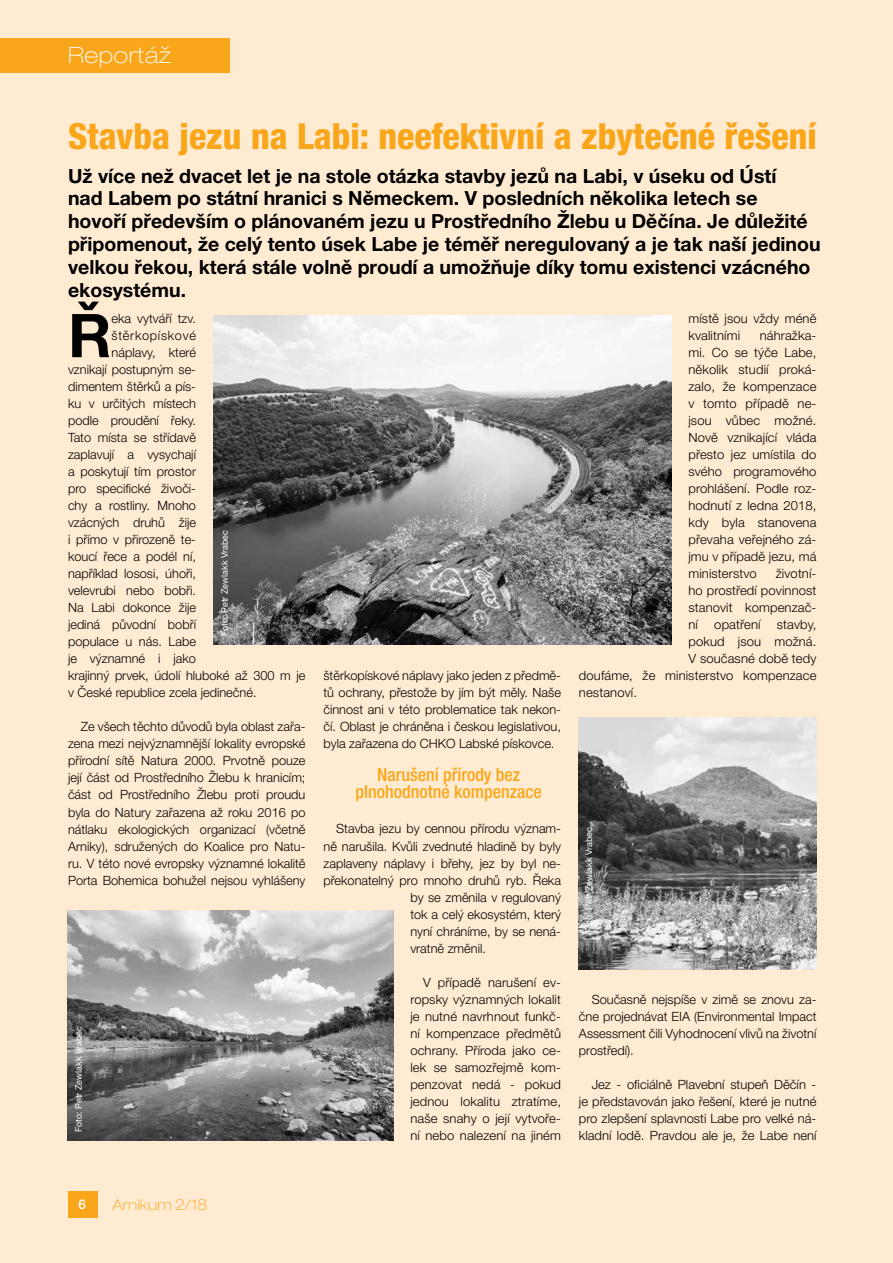
<style>
.page{position:relative;width:893px;height:1263px;background:#ffebd1}
.page>*{position:absolute;margin:0;border:0;box-sizing:border-box;transform-origin:0 0}
.t1{font:700 60.45px "Helvetica Neue LT Pro";color:#000}
.t2{font:800 condensed 36px "Helvetica Neue LT Pro";color:#faa61a}
.t3{font:100 expanded 22.5px "Helvetica Neue LT Pro";letter-spacing:.03em;color:#fff}
.t4{font:700 19.5px/22.8px "Helvetica Neue LT Pro";color:#000}
.t5{font:500 condensed 18px/17px "Helvetica Neue LT Pro";color:#faa61a;text-align:center}
.t6{font:100 expanded 15px "Helvetica Neue LT Pro";color:#faa61a}
.t7{font:500 13.5px "Helvetica Neue LT Pro";color:#fff}
.t8{font:300 12.75px/17px "Helvetica Neue LT Pro";color:#000;text-align:justify}
.t9{font:300 12.75px "Helvetica Neue LT Pro";letter-spacing:.055em;color:#000}
.t10{font:9px "Helvetica Neue LT Pro";color:#fff}
</style>
<div class="page">
<div style="left:0;top:38px;width:230px;height:34px;background:#faa61a"></div>
<div style="left:68px;top:1191px;width:29px;height:26px;background:#faa61a"></div>
<img style="left:213px;top:316px;width:458px;height:329px">
<img style="left:579px;top:717px;width:237px;height:252px">
<img style="left:68px;top:910px;width:325px;height:230px">
<h3 class="t3" style="left:68px;top:42px;width:104px">Reportáž</h3>
<h2 class="t2" style="left:68px;top:114px;width:750px">Stavba jezu na Labi: neefektivní a zbytečné řešení</h2>
<p class="t4" style="left:68px;top:164px;width:754px">Už více než dvacet let je na stole otázka stavby jezů na Labi, v úseku od Ústí<br>nad Labem po státní hranici s Německem. V posledních několika letech se hovoří především o plánovaném jezu u Prostředního Žlebu u Děčína. Je důležité připomenout, že celý tento úsek Labe je téměř neregulovaný a je tak naší jedinou velkou řekou, která stále volně proudí a umožňuje díky tomu existenci vzácného ekosystému.</p>
<h1 class="t1" style="left:68px;top:298px;width:45px">Ř</h1>
<p class="t8" style="left:688px;top:310px;width:130px">místě jsou vždy méně kvalitními</p>
<p class="t8" style="left:112px;top:310px;width:86px">eka vytváří tzv.</p>
<p class="t9" style="left:112px;top:328px;width:86px">štěrkopískové</p>
<p class="t8" style="left:112px;top:344px;width:86px">náplavy, které</p>
<p class="t8" style="left:68px;top:361px;width:129px">vznikají postupným se-</p>
<p class="t8" style="left:68px;top:378px;width:129px">dimentem štěrků a pís-</p>
<p class="t8" style="left:68px;top:395px;width:129px">ku v určitých místech</p>
<p class="t8" style="left:68px;top:412px;width:129px">podle proudění řeky.</p>
<p class="t8" style="left:68px;top:429px;width:129px">Tato místa se střídavě</p>
<p class="t8" style="left:68px;top:446px;width:129px">zaplavují a vysychají</p>
<p class="t8" style="left:68px;top:463px;width:129px">a poskytují tím prostor</p>
<p class="t8" style="left:68px;top:480px;width:129px">pro specifické živoči-</p>
<p class="t8" style="left:68px;top:497px;width:129px">chy a rostliny. Mnoho</p>
<p class="t8" style="left:68px;top:514px;width:129px">vzácných druhů žije</p>
<p class="t8" style="left:68px;top:531px;width:129px">i přímo v přirozeně te-</p>
<p class="t8" style="left:68px;top:548px;width:129px">koucí řece a podél ní,</p>
<p class="t8" style="left:68px;top:565px;width:129px">například lososi, úhoři,</p>
<p class="t8" style="left:68px;top:582px;width:129px">velevrubi nebo bobři.</p>
<p class="t8" style="left:68px;top:599px;width:129px">Na Labi dokonce žije</p>
<p class="t8" style="left:68px;top:616px;width:129px">jediná původní bobří</p>
<p class="t8" style="left:68px;top:633px;width:129px">populace u nás. Labe</p>
<p class="t8" style="left:68px;top:650px;width:129px">je významné i jako</p>
<p class="t8" style="left:68px;top:667px;width:239px">krajinný prvek, údolí hluboké až 300 m je</p>
<p class="t8" style="left:68px;top:684px;width:190px">v České republice zcela jedinečné.</p>
<p class="t8" style="left:68px;top:718px;width:239px;text-indent:13px">Ze všech těchto důvodů byla oblast zařa&shy;zena mezi nejvýznamnější lokality evropské přírodní sítě Natura 2000. Prvotně pouze její část od Prostředního Žlebu k hranicím; část od Prostředního Žlebu proti proudu byla do Natury zařazena až roku 2016 po nátlaku ekologických organizací (včetně Arniky), sdružených do Koalice pro Natu&shy;ru. V této nové evropsky významné lokalitě Porta Bohemica bohužel nejsou vyhlášeny</p>
<p class="t8" style="left:688px;top:327px;width:130px;text-indent:71px">náhražka&shy;mi. Co se týče Labe, několik studií proká&shy;zalo, že kompenzace v tomto případě ne&shy;jsou vůbec možné.<br>Nově vznikající vláda přesto jez umístila do svého programového prohlášení. Podle roz&shy;hodnutí z ledna 2018, kdy byla stanovena převaha veřejného zá&shy;jmu v případě jezu, má ministerstvo</p>
<p class="t10" style="left:219px;top:636px;width:108px;rotate:-90deg">Foto: Petr Zewlakk Vrabec</p>
<p class="t8" style="left:688px;top:565px;width:129px;text-indent:87px">životní&shy;ho prostředí povinnost stanovit kompenzač&shy;ní</p>
<p class="t8" style="left:714px;top:616px;width:48px">opatření</p>
<p class="t8" style="left:777px;top:616px;width:41px">stavby,</p>
<p class="t8" style="left:688px;top:633px;width:129px">pokud jsou možná.</p>
<p class="t8" style="left:688px;top:650px;width:129px">V současné době tedy</p>
<p class="t8" style="left:579px;top:667px;width:239px">doufáme, že ministerstvo kompenzace</p>
<p class="t8" style="left:579px;top:684px;width:60px">nestanoví.</p>
<p class="t8" style="left:323px;top:667px;width:239px">štěrkopískové náplavy jako jeden z předmě&shy;tů ochrany, přestože by jím být měly. Naše činnost ani v této problematice tak nekon&shy;čí. Oblast je chráněna i českou legislativou, byla zařazena do CHKO Labské pískovce.</p>
<h3 class="t5" style="left:356px;top:766px;width:188px">Narušení přírody bez plnohodnotné kompenzace</h3>
<p class="t8" style="left:336px;top:820px;width:226px">Stavba jezu by cennou přírodu význam-</p>
<p class="t8" style="left:323px;top:837px;width:239px">ně narušila. Kvůli zvednuté hladině by byly</p>
<p class="t8" style="left:323px;top:854px;width:239px">zaplaveny náplavy i břehy, jez by byl ne-</p>
<p class="t8" style="left:323px;top:871px;width:239px">překonatelný pro mnoho druhů ryb. Řeka</p>
<p class="t8" style="left:410px;top:888px;width:152px">by se změnila v regulovaný</p>
<p class="t8" style="left:410px;top:905px;width:152px">tok a celý ekosystém, který</p>
<p class="t8" style="left:410px;top:922px;width:152px">nyní chráníme, by se nená-</p>
<p class="t8" style="left:410px;top:939px;width:77px">vratně změnil.</p>
<p class="t8" style="left:410px;top:973px;width:152px;text-indent:13px">V případě narušení ev&shy;ropsky významných lokalit je nutné navrhnout funkč&shy;ní kompenzace předmětů ochrany. Příroda jako ce&shy;lek se samozřejmě kom&shy;penzovat nedá - pokud jednou lokalitu ztratíme, naše snahy o její vytvoře&shy;ní nebo nalezení na jiném</p>
<p class="t10" style="left:584px;top:933px;width:108px;rotate:-90deg">Foto: Petr Zewlakk Vrabec</p>
<p class="t8" style="left:579px;top:990px;width:239px;text-indent:13px">Současně nejspíše v zimě se znovu za&shy;čne projednávat EIA (Environmental Impact Assessment čili Vyhodnocení vlivů na životní prostředí).</p>
<p class="t8" style="left:579px;top:1075px;width:239px;text-indent:13px">Jez - oficiálně Plavební stupeň Děčín - je představován jako řešení, které je nutné pro zlepšení splavnosti Labe pro velké ná&shy;kladní lodě. Pravdou ale je, že Labe není</p>
<p class="t10" style="left:73px;top:1132px;width:108px;rotate:-90deg">Foto: Petr Zewlakk Vrabec</p>
<p class="t7" style="left:79px;top:1196px;width:9px">6</p>
<p class="t6" style="left:113px;top:1196px;width:96px">Arnikum 2/18</p>
</div>
